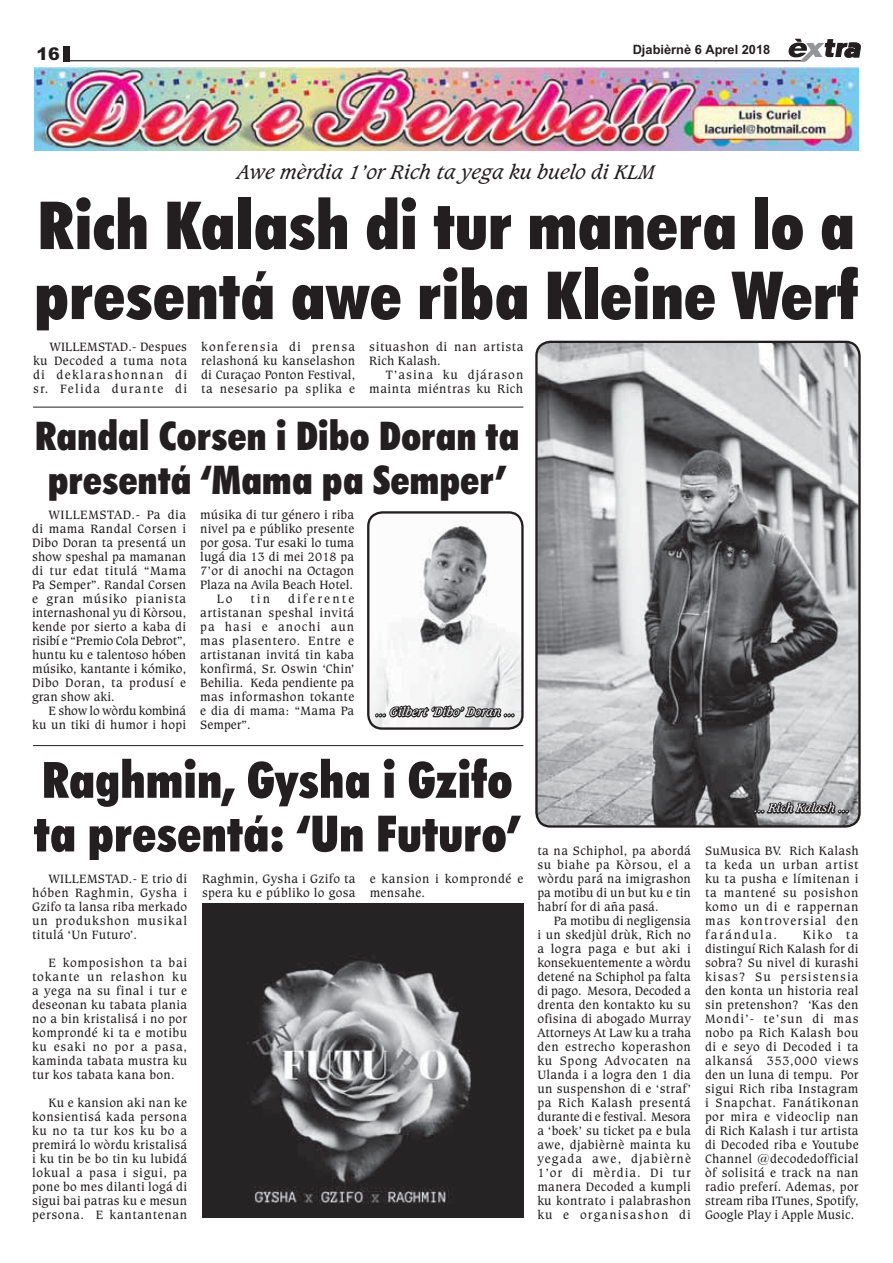
<style>
.page{position:relative;width:893px;height:1263px;background:#fff}
.page>*{position:absolute;margin:0;border:0;box-sizing:border-box;transform-origin:0 0}
.t1{font:900 condensed 66.45px/70.1px "Futura BT";letter-spacing:.01em;color:#231f20}
.t2{font:900 condensed 50.1px/53.7px "Futura BT";letter-spacing:.01em;color:#231f20}
.t3{font:900 condensed 39.6px/43.2px "Futura BT";letter-spacing:.01em;color:#231f20;text-align:center}
.t4{font:italic 21px "Caxton BT";color:#231f20}
.t5{font:900 17.55px "Arial";color:#231f20}
.t6{font:12.9px/14px "Caxton BT";letter-spacing:.02em;color:#231f20;text-align:justify}
.t7{font:12.9px "Caxton BT";color:#231f20}
.t8{font:italic 12.9px "Caxton BT";color:#fff}
.t9{font:12.9px/14px "Caxton BT";letter-spacing:-.02em;color:#231f20;text-align:right}
.t10{font:12.9px/14px "Caxton BT";letter-spacing:.045em;color:#231f20}
.t11{font:12.9px/14px "Caxton BT";letter-spacing:.04em;color:#231f20}
.t12{font:700 12.9px "Arial";color:#231f20}
</style>
<div class="page">
<img style="left:536px;top:342px;width:323px;height:484px;border-radius:14px">
<div style="left:535px;top:341px;width:326px;height:487px;border:2px solid #231f20;border-radius:14px"></div>
<hr style="left:63px;top:60px;width:742px;height:1px;background:#231f20">
<svg style="left:788px;top:39px;width:73px;height:22px"></svg>
<div style="left:63px;top:46px;width:7px;height:15px;background:#231f20"></div>
<img style="left:34px;top:67px;width:825px;height:83px">
<svg style="left:752px;top:793px;width:98px;height:31px;background:#949496"></svg>
<img style="left:368px;top:512px;width:154px;height:217px;border-radius:14px">
<div style="left:367px;top:511px;width:157px;height:219px;border:2px solid #231f20;border-radius:14px"></div>
<svg style="left:374px;top:691px;width:142px;height:39px"></svg>
<hr style="left:33px;top:407px;width:490px;height:1px;background:#231f20">
<hr style="left:33px;top:745px;width:490px;height:1px;background:#231f20">
<img style="left:202px;top:903px;width:321px;height:314px">
<h3 class="t5" style="left:37px;top:47px;width:25px">16</h3>
<p class="t12" style="left:633px;top:44px;width:139px">Djabièrnè 6 Aprel 2018</p>
<h3 class="t4" style="left:237px;top:164px;width:419px">Awe mèrdia 1’or Rich ta yega ku buelo di KLM</h3>
<h1 class="t1" style="left:35px;top:194px;width:825px">Rich Kalash di tur manera lo a presentá awe riba Kleine Werf</h1>
<p class="t6" style="left:33px;top:341px;width:156px;text-indent:17px">WILLEMSTAD.- Despues ku Decoded a tuma nota di deklarashonnan di sr. Felida durante di</p>
<p class="t6" style="left:201px;top:341px;width:156px">konferensia di prensa relashoná ku kanselashon di Curaçao Ponton Festival, ta nesesario pa splika e</p>
<p class="t10" style="left:369px;top:341px;width:156px">situashon di nan artista<br>Rich Kalash.</p>
<p class="t6" style="left:369px;top:369px;width:156px;text-align:right">T’asina ku djárason mainta miéntras ku Rich</p>
<h3 class="t3" style="left:35px;top:417px;width:485px">Randal Corsen i Dibo Doran ta presentá ‘Mama pa Semper’</h3>
<p class="t6" style="left:32px;top:509px;width:156px;text-indent:17px">WILLEMSTAD.- Pa dia di mama Randal Corsen i Dibo Doran ta presentá un show speshal pa mamanan di tur edat titulá “Mama Pa Semper”. Randal Corsen e gran músiko pianista internashonal yu di Kòrsou, kende por sierto a kaba di risibí e “Premio Cola Debrot”, huntu ku e talentoso hóben músiko, kantante i kómiko, Dibo Doran, ta produsí e gran show aki.</p>
<p class="t9" style="left:32px;top:705px;width:156px">E show lo wòrdu kombiná ku un tiki di humor i hopi</p>
<p class="t6" style="left:200px;top:509px;width:156px">músika di tur género i riba</p>
<p class="t6" style="left:200px;top:523px;width:156px">nivel pa e públiko presente</p>
<p class="t7" style="left:200px;top:537px;width:155px">por gosa. Tur esaki lo tuma</p>
<p class="t6" style="left:200px;top:551px;width:155px">lugá dia 13 di mei 2018 pa</p>
<p class="t6" style="left:200px;top:565px;width:156px">7’or di anochi na Octagon</p>
<p class="t7" style="left:200px;top:579px;width:154px">Plaza na Avila Beach Hotel.</p>
<p class="t6" style="left:217px;top:593px;width:17px">Lo</p>
<p class="t6" style="left:250px;top:593px;width:21px">tin</p>
<p class="t6" style="left:200px;top:593px;width:156px;text-indent:88px">diferente artistanan speshal invitá pa hasi e anochi aun mas plasentero. Entre e artistanan invitá tin kaba konfirmá, Sr. Oswin ‘Chin’ Behilia. Keda pendiente pa mas informashon tokante e dia di mama: “Mama Pa Semper”.</p>
<p class="t8" style="left:376px;top:707px;width:141px">... Gilbert ‘Dibo’ Doran ...</p>
<h2 class="t2" style="left:34px;top:756px;width:488px">Raghmin, Gysha i Gzifo ta presentá: ‘Un Futuro’</h2>
<p class="t6" style="left:202px;top:872px;width:155px">Raghmin, Gysha i Gzifo ta spera ku e públiko lo gosa</p>
<p class="t11" style="left:370px;top:872px;width:155px">e kansion i komprondé e mensahe.</p>
<p class="t6" style="left:32px;top:873px;width:157px;text-indent:17px">WILLEMSTAD.- E trio di hóben Raghmin, Gysha i Gzifo ta lansa riba merkado un produkshon musikal titulá ‘Un Futuro’.</p>
<p class="t6" style="left:32px;top:956px;width:157px;text-indent:17px">E komposishon ta bai tokante un relashon ku a yega na su final i tur e deseonan ku tabata plania no a bin kristalisá i no por komprondé ki ta e motibu ku esaki no por a pasa, kaminda tabata mustra ku tur kos tabata kana bon.</p>
<p class="t6" style="left:32px;top:1096px;width:157px;text-indent:17px">Ku e kansion aki nan ke konsientisá kada persona ku no ta tur kos ku bo a premirá lo wòrdu kristalisá i ku tin be bo tin ku lubidá lokual a pasa i sigui, pa pone bo mes dilanti logá di sigui bai patras ku e mesun persona. E kantantenan</p>
<p class="t6" style="left:537px;top:845px;width:155px">ta na Schiphol, pa abordá su biahe pa Kòrsou, el a wòrdu pará na imigrashon pa motibu di un but ku e tin habrí for di aña pasá.</p>
<p class="t6" style="left:537px;top:914px;width:155px;text-indent:17px">Pa motibu di negligensia i un skedjùl drùk, Rich no a logra paga e but aki i konsekuentemente a wòrdu detené na Schiphol pa falta di pago. Mesora, Decoded a drenta den kontakto ku su ofisina di abogado Murray Attorneys At Law ku a traha den estrecho koperashon ku Spong Advocaten na Ulanda i a logra den 1 dia un suspenshon di e ‘straf’ pa Rich Kalash presentá durante di e festival. Mesora a ‘boek’ su ticket pa e bula awe, djabièrnè mainta ku yegada awe, djabièrnè 1’or di mèrdia. Di tur manera Decoded a kumpli ku kontrato i palabrashon ku e organisashon di</p>
<p class="t8" style="left:754px;top:803px;width:97px">... Rich Kalash ...</p>
<p class="t6" style="left:705px;top:845px;width:155px">SuMusica BV. Rich Kalash ta keda un urban artist ku ta pusha e límitenan i ta mantené su posishon komo un di e rappernan mas kontroversial den farándula.</p>
<p class="t6" style="left:705px;top:929px;width:155px;text-indent:98px">Kiko ta distinguí Rich Kalash for di sobra? Su nivel di kurashi kisas? Su persistensia den konta un historia real sin pretenshon? ‘Kas den Mondi’- te’sun di mas nobo pa Rich Kalash bou di e seyo di Decoded i ta alkansá 353,000 views den un luna di tempu. Por sigui Rich riba Instagram i Snapchat. Fanátikonan por mira e videoclip nan di Rich Kalash i tur artista di Decoded riba e Youtube Channel @decodedofficial òf solisitá e track na nan radio preferí. Ademas, por stream riba ITunes, Spotify, Google Play i Apple Music.</p>
</div>
